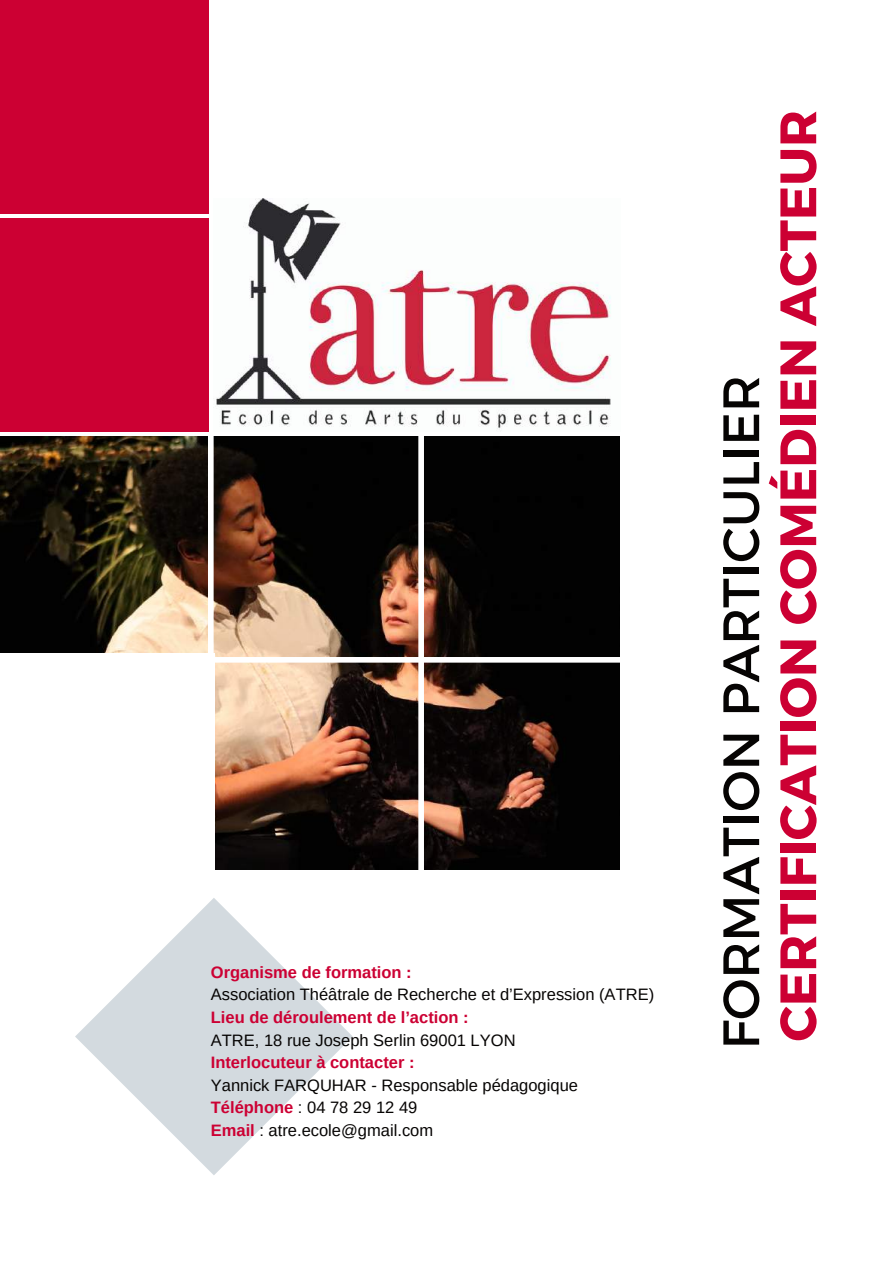
<style>
.page{position:relative;width:894px;height:1264px;background:#fff}
.page>*{position:absolute;margin:0;border:0;box-sizing:border-box;transform-origin:0 0}
.t1{font:700 51px "Montserrat";color:#c03}
.t2{font:51px "Montserrat";color:#060403}
.t3{font:16.5px/22.5px "Arimo";color:#060403}
.t4{font:700 16.5px "Arimo";color:#c03}
.s1{font-weight:700;color:#c03}
</style>
<div class="page">
<img style="left:0;top:436px;width:619px;height:433px">
<div style="left:0;top:653px;width:214px;height:226px;background:#fff"></div>
<div style="left:92px;top:657px;width:564px;height:5px;background:#fff"></div>
<div style="left:208px;top:390px;width:5px;height:564px;background:#fff"></div>
<div style="left:418px;top:414px;width:6px;height:564px;background:#fff"></div>
<div style="left:0;top:218px;width:208px;height:214px;background:#c03"></div>
<div style="left:0;top:0;width:208px;height:214px;background:#c03"></div>
<svg style="left:75px;top:898px;width:277px;height:277px"></svg>
<img style="left:216px;top:198px;width:395px;height:232px">
<p class="t4" style="left:211px;top:962px;width:202px">Organisme de formation :</p>
<p class="t3" style="left:211px;top:983px;width:445px">Association Théâtrale de Recherche et d’Expression (ATRE)</p>
<p class="t4" style="left:211px;top:1008px;width:259px">Lieu de déroulement de l’action :</p>
<p class="t3" style="left:211px;top:1028px;width:306px">ATRE, 18 rue Joseph Serlin 69001 LYON</p>
<p class="t4" style="left:211px;top:1053px;width:205px">Interlocuteur à contacter :</p>
<p class="t3" style="left:211px;top:1073px;width:368px">Yannick FARQUHAR - Responsable pédagogique<br><span class="s1">Téléphone</span> : 04 78 29 12 49<br><span class="s1">Email</span> : atre.ecole@gmail.com</p>
<h1 class="t2" style="left:707px;top:1049px;width:675px;rotate:-90deg">FORMATION PARTICULIER</h1>
<h1 class="t1" style="left:764px;top:1041px;width:933px;rotate:-90deg">CERTIFICATION COMÉDIEN ACTEUR</h1>
</div>
